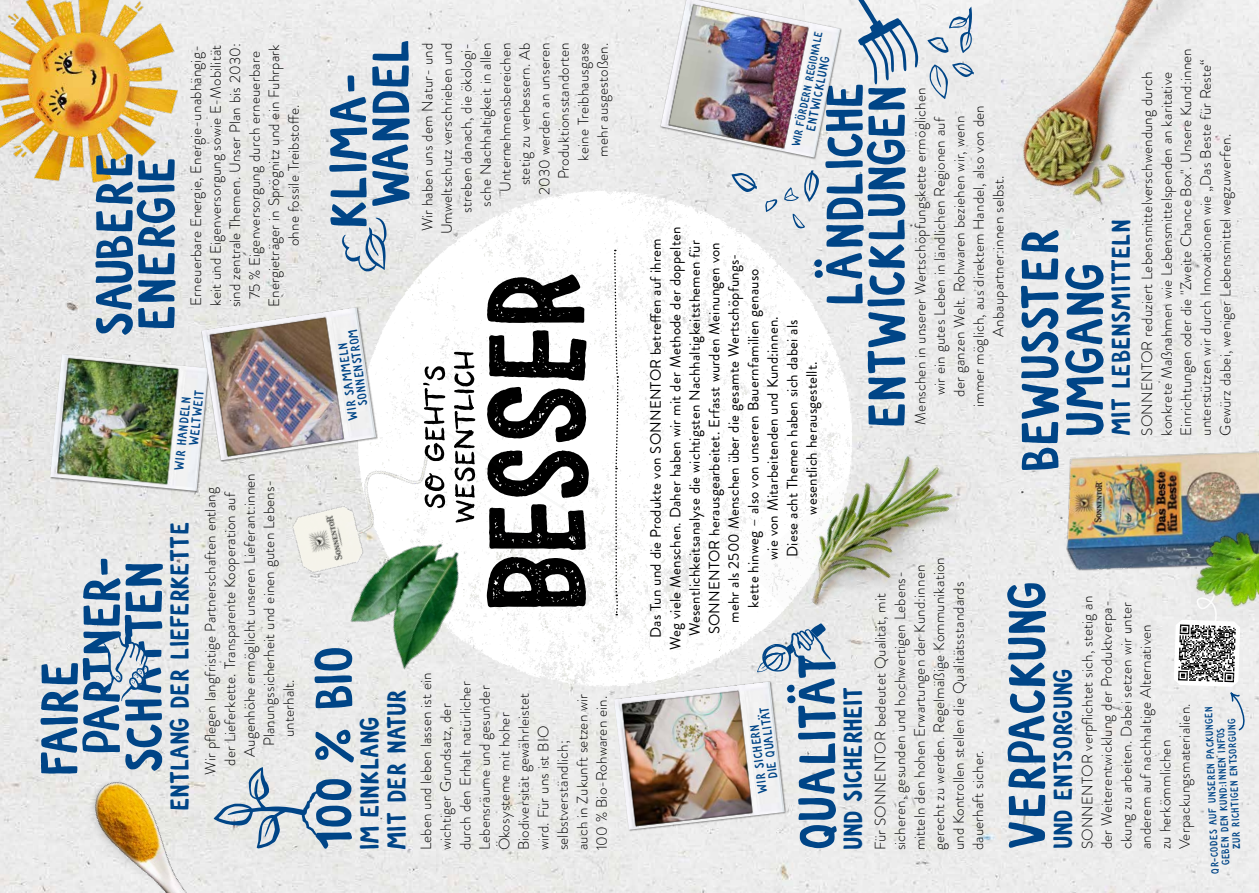
<style>
.page{position:relative;width:1259px;height:893px;background:#fff}
.page>*{position:absolute;margin:0;border:0;box-sizing:border-box;transform-origin:0 0}
.t1{font:129px "Le Osler Stamp";color:#000}
.t2{font:63px "The Perfect Match Small Sans";letter-spacing:-.01em;color:#000}
.t3{font:700 54px/42px "Sonnentor Hand";letter-spacing:-.035em;color:#004587}
.t4{font:700 54px "Sonnentor Hand";letter-spacing:-.055em;color:#004587}
.t5{font:700 27px/27px "Sonnentor Hand";letter-spacing:-.035em;color:#004587}
.t6{font:700 27px "Sonnentor Hand";letter-spacing:-.015em;color:#004587}
.t7{font:300 15px/19.5px "Brandon Grotesque";letter-spacing:.01em;color:#000}
.t8{font:15px/19.5px "Brandon Grotesque";letter-spacing:.01em;color:#000;text-align:center}
.t9{font:13.5px/12px "Sonnentor Hand Regular";color:#004587}
.t10{font:12px "Sonnentor Hand Regular";color:#004587}
.t11{font:11.25px/11.2px "Sonnentor Hand Regular";color:#004587}
</style>
<div class="page">
<img style="left:0;top:0;width:1259px;height:893px">
<img style="left:358px;top:169px;width:543px;height:533px">
<svg style="left:274px;top:791px;width:52px;height:57px;background:#c6d0d8"></svg>
<svg style="left:342px;top:218px;width:44px;height:54px;background:#bbc8d4"></svg>
<div style="left:614px;top:681px;width:172px;height:151px;background:#000;opacity:.41"></div>
<img style="left:614px;top:682px;width:170px;height:148px">
<svg style="left:103px;top:631px;width:46px;height:49px;background:#bdcad6"></svg>
<img style="left:50px;top:354px;width:158px;height:137px">
<img style="left:202px;top:307px;width:174px;height:153px">
<img style="left:1056px;top:407px;width:203px;height:204px">
<img style="left:747px;top:415px;width:251px;height:244px">
<img style="left:908px;top:0;width:351px;height:256px">
<img style="left:0;top:680px;width:274px;height:213px">
<svg style="left:613px;top:250px;width:6px;height:365px"></svg>
<img style="left:245px;top:409px;width:358px;height:382px">
<img style="left:0;top:0;width:188px;height:191px">
<svg style="left:757px;top:623px;width:74px;height:49px;background:#b8c7d4"></svg>
<svg style="left:929px;top:63px;width:45px;height:36px;background:#c7d1db"></svg>
<svg style="left:765px;top:199px;width:12px;height:13px"></svg>
<svg style="left:792px;top:214px;width:13px;height:14px"></svg>
<svg style="left:784px;top:170px;width:35px;height:32px"></svg>
<svg style="left:731px;top:173px;width:26px;height:19px"></svg>
<svg style="left:927px;top:7px;width:45px;height:46px"></svg>
<svg style="left:842px;top:0;width:76px;height:85px"></svg>
<div style="left:660px;top:0;width:182px;height:160px;background:#ebebeb"></div>
<img style="left:660px;top:0;width:180px;height:158px">
<img style="left:215px;top:395px;width:238px;height:247px">
<img style="left:1162px;top:493px;width:97px;height:150px">
<svg style="left:1173px;top:583px;width:76px;height:149px"></svg>
<h3 class="t3" style="left:92px;top:336px;width:187px;rotate:-90deg">SAUBERE<br>ENERGIE</h3>
<p class="t7" style="left:186px;top:307px;width:266px;text-align:center;rotate:-90deg">Erneuerbare Energie, Energie-unabhängig&shy;keit und Eigenversorgung sowie E-Mobilität sind zentrale Themen. Unser Plan bis 2030:<br>75 % Eigenversorgung durch erneuerbare Energieträger in Sprögnitz und ein Fuhrpark ohne fossile Treibstoffe.</p>
<p class="t9" style="left:175px;top:443px;width:57px;text-indent:-27px;rotate:-84deg">WIR HANDELN<br>WELTWEIT</p>
<h3 class="t5" style="left:166px;top:811px;width:291px;rotate:-90deg">ENTLANG DER LIEFERKETTE</h3>
<h3 class="t4" style="left:68px;top:755px;width:202px;rotate:-90deg">PARTNER-</h3>
<h3 class="t4" style="left:110px;top:772px;width:214px;rotate:-90deg">SCHAFTEN</h3>
<h3 class="t3" style="left:38px;top:776px;width:119px;rotate:-90deg">FAIRE</h3>
<p class="t7" style="left:240px;top:757px;width:285px;rotate:-90deg">Augenhöhe ermöglicht unseren Lieferant:innen</p>
<p class="t7" style="left:259px;top:746px;width:268px;rotate:-90deg">Planungssicherheit und einen guten Lebens-</p>
<p class="t7" style="left:201px;top:775px;width:289px;rotate:-90deg">Wir pflegen langfristige Partnerschaften entlang</p>
<p class="t7" style="left:220px;top:766px;width:275px;rotate:-90deg">der Lieferkette. Transparente Kooperation auf</p>
<p class="t7" style="left:279px;top:737px;width:60px;rotate:-90deg">unterhalt.</p>
<h3 class="t3" style="left:326px;top:208px;width:172px;text-indent:-22px;rotate:-90deg">KLIMA-<br>WANDEL</h3>
<p class="t7" style="left:417px;top:234px;width:193px;text-align:right;rotate:-90deg">Wir haben uns dem Natur- und<br>Umweltschutz verschrieben und streben danach, die ökologi&shy;sche Nachhaltigkeit in allen<br>Unternehmensbereichen<br>stetig zu verbessern. Ab<br>2030 werden an unseren<br>Produktionsstandorten<br>keine Treibhausgase<br>mehr ausgestoßen.</p>
<p class="t9" style="left:345px;top:408px;width:79px;text-indent:-13px;rotate:-98deg">WIR SAMMELN<br>SONNENSTROM</p>
<h2 class="t2" style="left:386px;top:510px;width:147px;rotate:-90deg">SO GEHT’S</h2>
<h2 class="t2" style="left:416px;top:524px;width:176px;rotate:-90deg">WESENTLICH</h2>
<h1 class="t1" style="left:464px;top:607px;width:341px;rotate:-90deg">BESSER</h1>
<h3 class="t3" style="left:312px;top:850px;width:208px;rotate:-90deg">100 % BIO</h3>
<h3 class="t5" style="left:356px;top:850px;width:163px;rotate:-90deg">IM EINKLANG<br>MIT DER NATUR</h3>
<p class="t7" style="left:416px;top:850px;width:180px;rotate:-90deg">Leben und leben lassen ist ein wichtiger Grundsatz, der durch den Erhalt natürlicher<br>Lebensräume und gesunder<br>Ökosysteme mit hoher<br>Biodiversität gewährleistet wird. Für uns ist BIO selbstverständlich;<br>auch in Zukunft setzen wir<br>100 % Bio-Rohwaren ein.</p>
<p class="t10" style="left:788px;top:145px;width:119px;rotate:-79deg">WIR FÖRDERN REGIONALE</p>
<p class="t7" style="left:1137px;top:436px;width:389px;rotate:-90deg">SONNENTOR reduziert Lebensmittelverschwendung durch konkrete Maßnahmen wie Lebensmittelspenden an karitative Einrichtungen oder die "Zweite Chance Box". Unsere Kund:innen unterstützen wir durch Innovationen wie „Das Beste für Reste“ Gewürz dabei, weniger Lebensmittel wegzuwerfen.</p>
<p class="t9" style="left:804px;top:130px;width:78px;rotate:-79deg">ENTWICKLUNG</p>
<h3 class="t3" style="left:822px;top:429px;width:349px;text-align:right;rotate:-90deg">LÄNDLICHE<br>ENTWICKLUNGEN</h3>
<p class="t7" style="left:910px;top:425px;width:338px;text-align:center;rotate:-90deg">Menschen in unserer Wertschöpfungskette ermöglichen wir ein gutes Leben in ländlichen Regionen auf<br>der ganzen Welt. Rohwaren beziehen wir, wenn<br>immer möglich, aus direktem Handel, also von den Anbaupartner:innen selbst.</p>
<h3 class="t3" style="left:1016px;top:473px;width:248px;line-height:45px;text-align:center;rotate:-90deg">BEWUSSTER<br>UMGANG</h3>
<h3 class="t6" style="left:1103px;top:436px;width:220px;rotate:-90deg">MIT LEBENSMITTELN</h3>
<p class="t8" style="left:646px;top:650px;width:424px;rotate:-90deg">Das Tun und die Produkte von SONNENTOR betreffen auf ihrem Weg viele Menschen. Daher haben wir mit der Methode der doppelten Wesentlichkeitsanalyse die wichtigsten Nachhaltigkeitsthemen für SONNENTOR herausgearbeitet. Erfasst wurden Meinungen von mehr als 2500 Menschen über die gesamte Wertschöpfungs-<br>kette hinweg – also von unseren Bauernfamilien genauso<br>wie von Mitarbeitenden und Kund:innen.<br>Diese acht Themen haben sich dabei als<br>wesentlich herausgestellt.</p>
<p class="t7" style="left:910px;top:850px;width:295px;rotate:-90deg">mitteln den hohen Erwartungen der Kund:innen gerecht zu werden. Regelmäßige Kommunikation und Kontrollen stellen die Qualitätsstandards dauerhaft sicher.</p>
<p class="t7" style="left:871px;top:850px;width:281px;rotate:-90deg">Für SONNENTOR bedeutet Qualität, mit sicheren, gesunden und hochwertigen Lebens-</p>
<h3 class="t3" style="left:1005px;top:849px;width:271px;rotate:-90deg">VERPACKUNG</h3>
<p class="t7" style="left:1077px;top:849px;width:255px;rotate:-90deg">SONNENTOR verpflichtet sich, stetig an der Weiterentwicklung der Produktverpa-</p>
<p class="t7" style="left:1116px;top:849px;width:249px;rotate:-90deg">ckung zu arbeiten. Dabei setzen wir unter anderem auf nachhaltige Alternativen<br>zu herkömmlichen<br>Verpackungsmaterialien.</p>
<h3 class="t3" style="left:795px;top:850px;width:200px;rotate:-90deg">QUALITÄT</h3>
<h3 class="t5" style="left:1049px;top:849px;width:183px;rotate:-90deg">UND ENTSORGUNG</h3>
<h3 class="t5" style="left:839px;top:850px;width:166px;rotate:-90deg">UND SICHERHEIT</h3>
<p class="t9" style="left:755px;top:781px;width:74px;text-indent:-13px;rotate:-97deg">WIR SICHERN<br>DIE QUALITÄT</p>
<p class="t11" style="left:1208px;top:866px;width:161px;text-indent:-8px;rotate:-92deg">QR-CODES AUF UNSEREN PACKUNGEN<br>GEBEN DEN KUND:INNEN INFOS</p>
<p class="t11" style="left:1230px;top:849px;width:132px;rotate:-92deg">ZUR RICHTIGEN ENTSORGUNG</p>
</div>
